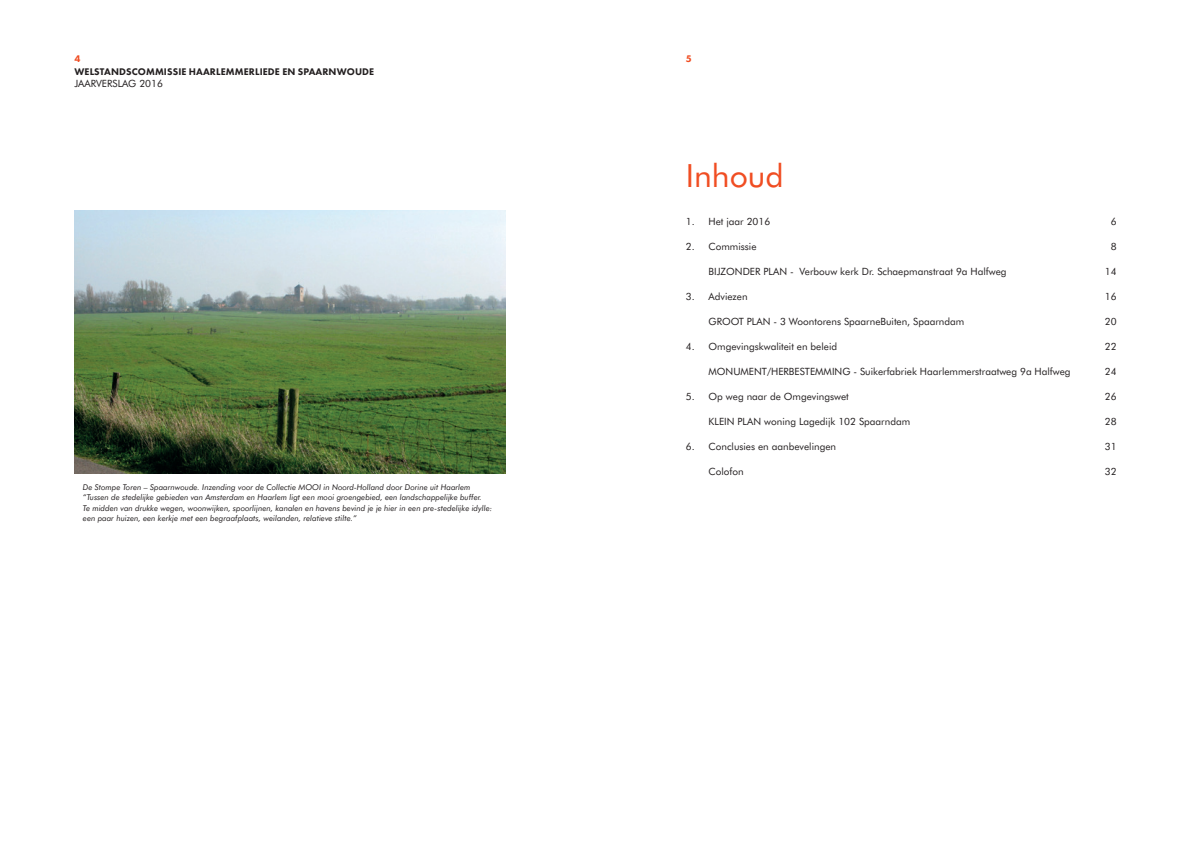
<style>
.page{position:relative;width:1191px;height:842px;background:#fff}
.page>*{position:absolute;margin:0;border:0;box-sizing:border-box;transform-origin:0 0}
.t1{font:32px "Futura BT";color:#f04d22}
.t2{font:10px "Futura BT";color:#231f20}
.t3{font:800 10px "Futura PT";letter-spacing:.01em;color:#231f20}
.t4{font:800 10px "Futura PT";color:#f04d22}
.t5{font:italic 8px/10.5px "Futura BT";color:#231f20}
</style>
<div class="page">
<img style="left:74px;top:210px;width:431px;height:264px">
<p class="t4" style="left:74px;top:53px;width:7px">4</p>
<p class="t4" style="left:686px;top:53px;width:7px">5</p>
<p class="t3" style="left:74px;top:65px;width:301px">WELSTANDSCOMMISSIE HAARLEMMERLIEDE EN SPAARNWOUDE</p>
<p class="t2" style="left:74px;top:78px;width:90px">JAARVERSLAG 2016</p>
<h1 class="t1" style="left:686px;top:157px;width:99px">Inhoud</h1>
<p class="t5" style="left:83px;top:481px;width:411px">De Stompe Toren – Spaarnwoude. Inzending voor de Collectie MOOI in Noord-Holland door Dorine uit Haarlem “Tussen de stedelijke gebieden van Amsterdam en Haarlem ligt een mooi groengebied, een landschappelijke buffer.<br>Te midden van drukke wegen, woonwijken, spoorlijnen, kanalen en havens bevind je je hier in een pre-stedelijke idylle: een paar huizen, een kerkje met een begraafplaats, weilanden, relatieve stilte.”</p>
<p class="t2" style="left:686px;top:215px;width:86px">1. Het jaar 2016</p>
<p class="t2" style="left:1110px;top:215px;width:7px">6</p>
<p class="t2" style="left:686px;top:240px;width:72px">2. Commissie</p>
<p class="t2" style="left:1110px;top:240px;width:7px">8</p>
<p class="t2" style="left:708px;top:265px;width:299px">BIJZONDER PLAN - Verbouw kerk Dr. Schaepmanstraat 9a Halfweg</p>
<p class="t2" style="left:1104px;top:265px;width:13px">14</p>
<p class="t2" style="left:686px;top:290px;width:63px">3. Adviezen</p>
<p class="t2" style="left:1104px;top:290px;width:13px">16</p>
<p class="t2" style="left:708px;top:315px;width:257px">GROOT PLAN - 3 Woontorens SpaarneBuiten, Spaarndam</p>
<p class="t2" style="left:1104px;top:315px;width:13px">20</p>
<p class="t2" style="left:686px;top:340px;width:153px">4. Omgevingskwaliteit en beleid</p>
<p class="t2" style="left:1104px;top:340px;width:13px">22</p>
<p class="t2" style="left:708px;top:365px;width:363px">MONUMENT/HERBESTEMMING - Suikerfabriek Haarlemmerstraatweg 9a Halfweg</p>
<p class="t2" style="left:1104px;top:365px;width:13px">24</p>
<p class="t2" style="left:686px;top:390px;width:164px">5. Op weg naar de Omgevingswet</p>
<p class="t2" style="left:1104px;top:390px;width:13px">26</p>
<p class="t2" style="left:708px;top:415px;width:203px">KLEIN PLAN woning Lagedijk 102 Spaarndam</p>
<p class="t2" style="left:1104px;top:415px;width:13px">28</p>
<p class="t2" style="left:686px;top:440px;width:152px">6. Conclusies en aanbevelingen</p>
<p class="t2" style="left:1104px;top:440px;width:13px">31</p>
<p class="t2" style="left:708px;top:465px;width:37px">Colofon</p>
<p class="t2" style="left:1104px;top:465px;width:13px">32</p>
</div>
